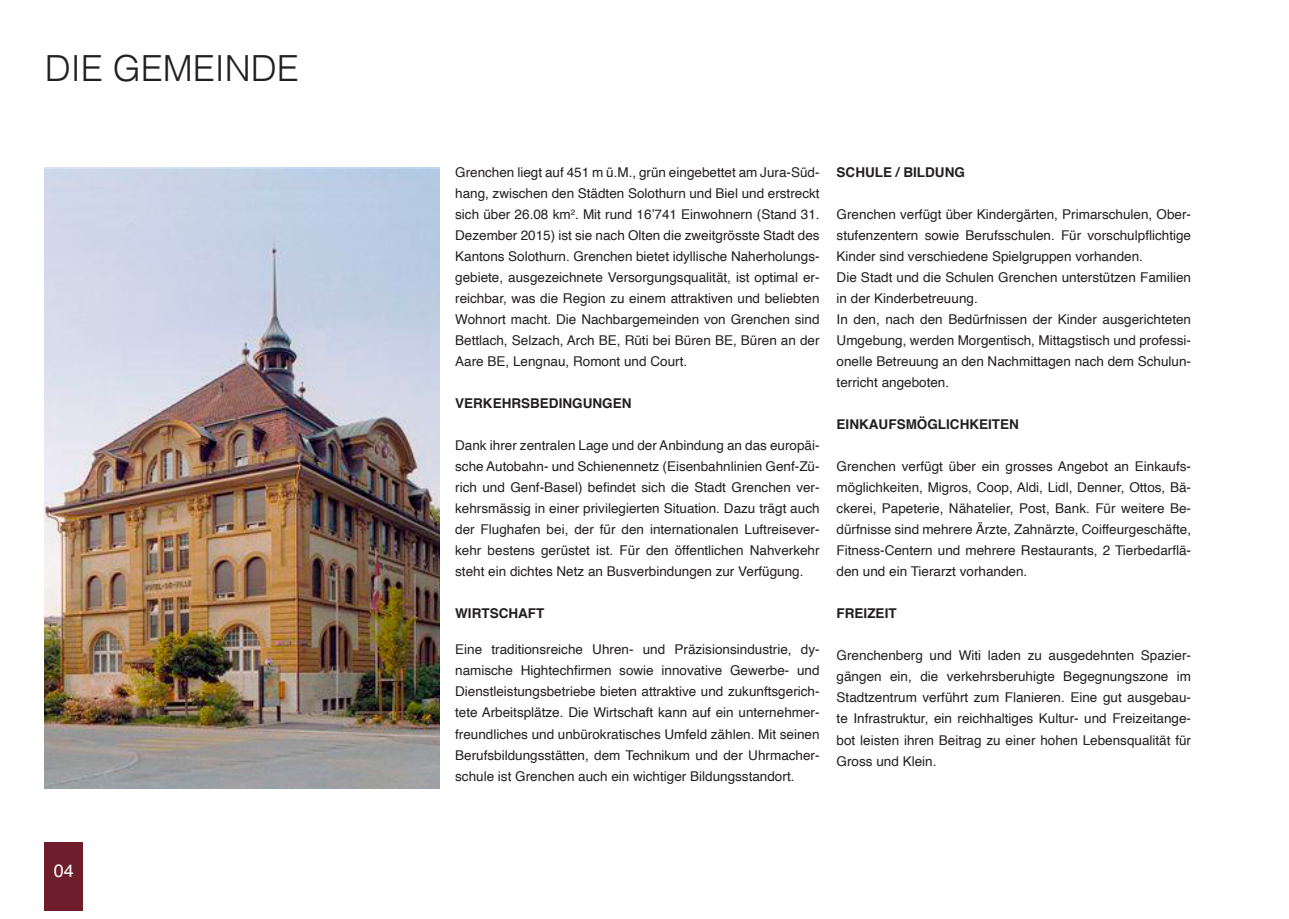
<style>
.page{position:relative;width:1289px;height:919px;background:#fff}
.page>*{position:absolute;margin:0;border:0;box-sizing:border-box;transform-origin:0 0}
.t1{font:300 36px "Helvetica";color:#231f20}
.t2{font:18px "Helvetica";color:#fff}
.t3{font:13.5px/21px "Helvetica";color:#231f20;text-align:justify}
.t4{font:700 13.5px "Helvetica";color:#231f20}
</style>
<div class="page">
<div style="left:45px;top:842px;width:38px;height:68px;background:#6e1d2c"></div>
<img style="left:45px;top:167px;width:394px;height:621px">
<p class="t1" style="left:45px;top:38px;width:255px">DIE GEMEINDE</p>
<p class="t2" style="left:54px;top:856px;width:22px">04</p>
<p class="t3" style="left:455px;top:162px;width:366px">Grenchen liegt auf 451 m ü.M., grün eingebettet am Jura-Süd&shy;hang, zwischen den Städten Solothurn und Biel und erstreckt sich über 26.08 km<sup>2</sup>. Mit rund 16’741 Einwohnern (Stand 31.<br>Dezember 2015) ist sie nach Olten die zweitgrösste Stadt des Kantons Solothurn. Grenchen bietet idyllische Naherholungs&shy;gebiete, ausgezeichnete Versorgungsqualität, ist optimal er&shy;reichbar, was die Region zu einem attraktiven und beliebten Wohnort macht. Die Nachbargemeinden von Grenchen sind Bettlach, Selzach, Arch BE, Rüti bei Büren BE, Büren an der Aare BE, Lengnau, Romont und Court.</p>
<p class="t4" style="left:455px;top:392px;width:178px">VERKEHRSBEDINGUNGEN</p>
<p class="t3" style="left:455px;top:435px;width:366px">Dank ihrer zentralen Lage und der Anbindung an das europäi&shy;sche Autobahn- und Schienennetz (Eisenbahnlinien Genf-Zü&shy;rich und Genf-Basel) befindet sich die Stadt Grenchen ver&shy;kehrsmässig in einer privilegierten Situation. Dazu trägt auch der Flughafen bei, der für den internationalen Luftreisever&shy;kehr bestens gerüstet ist. Für den öffentlichen Nahverkehr steht ein dichtes Netz an Busverbindungen zur Verfügung.</p>
<p class="t4" style="left:455px;top:602px;width:91px">WIRTSCHAFT</p>
<p class="t3" style="left:455px;top:639px;width:366px">Eine traditionsreiche Uhren- und Präzisionsindustrie, dy&shy;namische Hightechfirmen sowie innovative Gewerbe- und Dienstleistungsbetriebe bieten attraktive und zukunftsgerich&shy;tete Arbeitsplätze. Die Wirtschaft kann auf ein unternehmer&shy;freundliches und unbürokratisches Umfeld zählen. Mit seinen Berufsbildungsstätten, dem Technikum und der Uhrmacher&shy;schule ist Grenchen auch ein wichtiger Bildungsstandort.</p>
<p class="t4" style="left:836px;top:161px;width:130px">SCHULE / BILDUNG</p>
<p class="t3" style="left:836px;top:204px;width:356px">Grenchen verfügt über Kindergärten, Primarschulen, Ober&shy;stufenzentern sowie Berufsschulen. Für vorschulpflichtige Kinder sind verschiedene Spielgruppen vorhanden.</p>
<p class="t3" style="left:836px;top:267px;width:356px">Die Stadt und die Schulen Grenchen unterstützen Familien in der Kinderbetreuung.</p>
<p class="t3" style="left:836px;top:309px;width:356px">In den, nach den Bedürfnissen der Kinder ausgerichteten Umgebung, werden Morgentisch, Mittagstisch und professi&shy;onelle Betreuung an den Nachmittagen nach dem Schulun&shy;terricht angeboten.</p>
<p class="t4" style="left:836px;top:413px;width:184px">EINKAUFSMÖGLICHKEITEN</p>
<p class="t3" style="left:836px;top:456px;width:356px">Grenchen verfügt über ein grosses Angebot an Einkaufs&shy;möglichkeiten, Migros, Coop, Aldi, Lidl, Denner, Ottos, Bä&shy;ckerei, Papeterie, Nähatelier, Post, Bank. Für weitere Be&shy;dürfnisse sind mehrere Ärzte, Zahnärzte, Coiffeurgeschäfte, Fitness-Centern und mehrere Restaurants, 2 Tierbedarflä&shy;den und ein Tierarzt vorhanden.</p>
<p class="t4" style="left:836px;top:602px;width:62px">FREIZEIT</p>
<p class="t3" style="left:836px;top:645px;width:356px">Grenchenberg und Witi laden zu ausgedehnten Spazier&shy;gängen ein, die verkehrsberuhigte Begegnungszone im Stadtzentrum verführt zum Flanieren. Eine gut ausgebau&shy;te Infrastruktur, ein reichhaltiges Kultur- und Freizeitange&shy;bot leisten ihren Beitrag zu einer hohen Lebensqualität für Gross und Klein.</p>
</div>
